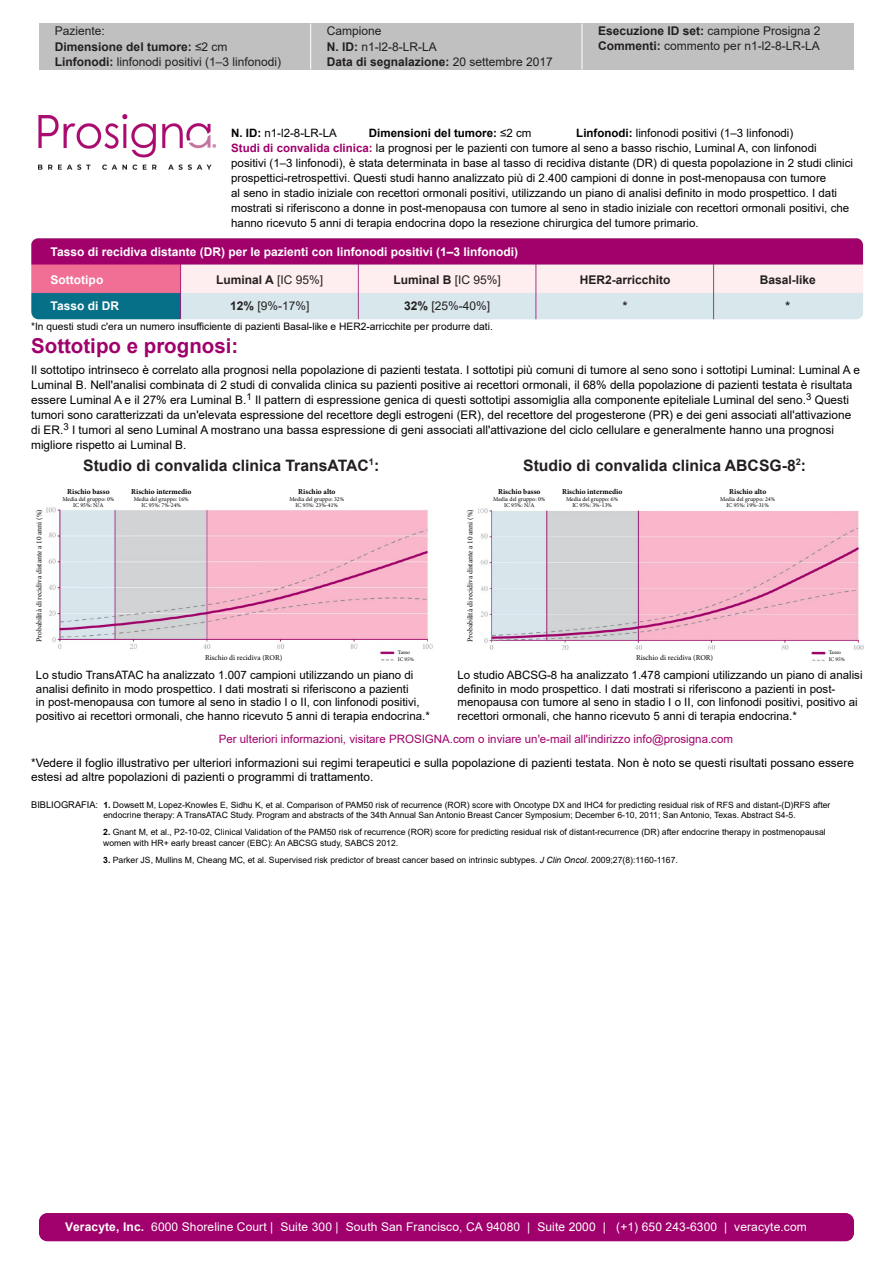
<style>
.page{position:relative;width:893px;height:1263px;background:#fff}
.page>*{position:absolute;margin:0;border:0;box-sizing:border-box;transform-origin:0 0}
.Paragraph_Style1{font:700 20.55px "Arial";color:#a0006b}
.Paragraph_Style1-2{font:700 15.75px "Arial";color:#231f20}
.t1{font:700 12.6px "Arial";color:#fff}
.Paragraph_Style1-3{font:12px/15.3px "Arial";color:#231f20}
.t2{font:12px "Arial";letter-spacing:.01em;color:#fff}
.Paragraph_Style1-4{font:700 12px "Arial";color:#fff}
.Paragraph_Style1-5{font:700 12px "Arial";color:#231f20}
.Paragraph_Style1-6{font:11.85px/15px "Arial";color:#000}
.Paragraph_Style1-7{font:11.55px/13.5px "Arial";color:#000}
.Paragraph_Style3{font:11.55px "Arial";color:#a0006b}
.Paragraph_Style1-8{font:700 11.55px "Arial";color:#000}
.Paragraph_Style1-9{font:10.2px "Arial";color:#000}
.Paragraph_Style1-10{font:8.7px/9.3px "Arial";color:#000}
.Paragraph_Style6{font:8.7px/10.4px "Arial";color:#000}
.Paragraph_Style5{font:8.7px "Arial";color:#000}
.Paragraph_Style1-11{font:7.5px "Minion Pro";color:#000}
.Paragraph_Style1-12{font:700 7.5px "Minion Pro";color:#000}
.Paragraph_Style1-13{font:5.85px "Minion Pro";color:#000}
.Paragraph_Style1-14{font:5.55px "Minion Pro";letter-spacing:-.005em;color:#000}
.s1{font-weight:700}
.s2{font-weight:400}
.s3{font-weight:700;color:#a0006b}
.s4{font-size:9.3px}
.s5{font-style:italic}
</style>
<div class="page">
<img style="left:31px;top:238px;width:832px;height:81px">
<img style="left:46px;top:507px;width:818px;height:154px">
<div style="left:39px;top:23px;width:271px;height:47px;background:#c0c0c0"></div>
<div style="left:310px;top:23px;width:272px;height:47px;background:#c0c0c0"></div>
<div style="left:582px;top:23px;width:271px;height:47px;background:#c0c0c0"></div>
<hr style="left:310px;top:23px;width:1px;height:47px;background:#fff">
<hr style="left:581px;top:23px;width:1px;height:47px;background:#fff">
<img style="left:39px;top:115px;width:177px;height:54px">
<div style="left:39px;top:1214px;width:814px;height:27px;background:#a0006b"></div>
<p class="Paragraph_Style1-3" style="left:55px;top:23px;width:228px">Paziente:<br><span class="s1">Dimensione del tumore:</span> ≤2 cm<br><span class="s1">Linfonodi:</span> linfonodi positivi (1–3 linfonodi)</p>
<p class="Paragraph_Style1-3" style="left:327px;top:23px;width:228px">Campione<br><span class="s1">N. ID:</span> n1-l2-8-LR-LA<br><span class="s1">Data di segnalazione:</span> 20 settembre 2017</p>
<p class="Paragraph_Style1-3" style="left:598px;top:23px;width:224px"><span class="s1">Esecuzione ID set:</span> campione Prosigna 2<br><span class="s1">Commenti:</span> commento per n1-l2-8-LR-LA</p>
<p class="Paragraph_Style1-7" style="left:231px;top:126px;width:107px"><span class="s1">N. ID:</span> n1-l2-8-LR-LA</p>
<p class="Paragraph_Style1-8" style="left:369px;top:125px;width:164px">Dimensioni del tumore: <span class="s2">≤2 cm</span></p>
<p class="Paragraph_Style1-7" style="left:576px;top:126px;width:218px"><span class="s1">Linfonodi:</span> linfonodi positivi (1–3 linfonodi)</p>
<p class="Paragraph_Style1-7" style="left:231px;top:140px;width:623px;line-height:15px"><span class="s3">Studi di convalida clinica:</span> la prognosi per le pazienti con tumore al seno a basso rischio, Luminal A, con linfonodi positivi (1–3 linfonodi), è stata determinata in base al tasso di recidiva distante (DR) di questa popolazione in 2 studi clinici prospettici-retrospettivi. Questi studi hanno analizzato più di 2.400 campioni di donne in post-menopausa con tumore<br>al seno in stadio iniziale con recettori ormonali positivi, utilizzando un piano di analisi definito in modo prospettico. I dati mostrati si riferiscono a donne in post-menopausa con tumore al seno in stadio iniziale con recettori ormonali positivi, che hanno ricevuto 5 anni di terapia endocrina dopo la resezione chirurgica del tumore primario.</p>
<p class="Paragraph_Style1-4" style="left:51px;top:243px;width:469px">Tasso di recidiva distante (DR) per le pazienti con linfonodi positivi (1–3 linfonodi)</p>
<p class="Paragraph_Style1-4" style="left:51px;top:271px;width:54px">Sottotipo</p>
<p class="Paragraph_Style1-4" style="left:51px;top:298px;width:70px">Tasso di DR</p>
<p class="Paragraph_Style1-5" style="left:216px;top:271px;width:108px">Luminal A <span class="s2">[IC 95%]</span></p>
<p class="Paragraph_Style1-3" style="left:230px;top:298px;width:81px"><span class="s1">12%</span> [9%-17%]</p>
<p class="Paragraph_Style1-5" style="left:393px;top:271px;width:109px">Luminal B <span class="s2">[IC 95%]</span></p>
<p class="Paragraph_Style1-3" style="left:404px;top:298px;width:88px"><span class="s1">32%</span> [25%-40%]</p>
<p class="Paragraph_Style1-5" style="left:580px;top:271px;width:92px">HER2-arricchito</p>
<p class="Paragraph_Style1-5" style="left:623px;top:297px;width:6px">*</p>
<p class="Paragraph_Style1-5" style="left:759px;top:271px;width:58px">Basal-like</p>
<p class="Paragraph_Style1-5" style="left:785px;top:297px;width:6px">*</p>
<p class="Paragraph_Style1-9" style="left:31px;top:319px;width:463px">*In questi studi c'era un numero insufficiente di pazienti Basal-like e HER2-arricchite per produrre dati.</p>
<p class="Paragraph_Style1" style="left:31px;top:331px;width:209px">Sottotipo e prognosi:</p>
<p class="Paragraph_Style1-6" style="left:31px;top:362px;width:830px">Il sottotipo intrinseco è correlato alla prognosi nella popolazione di pazienti testata. I sottotipi più comuni di tumore al seno sono i sottotipi Luminal: Luminal A e Luminal B. Nell'analisi combinata di 2 studi di convalida clinica su pazienti positive ai recettori ormonali, il 68% della popolazione di pazienti testata è risultata essere Luminal A e il 27% era Luminal B.<sup>1</sup> Il pattern di espressione genica di questi sottotipi assomiglia alla componente epiteliale Luminal del seno.<sup>3</sup> Questi tumori sono caratterizzati da un'elevata espressione del recettore degli estrogeni (ER), del recettore del progesterone (PR) e dei geni associati all'attivazione di ER.<sup>3</sup> I tumori al seno Luminal A mostrano una bassa espressione di geni associati all'attivazione del ciclo cellulare e generalmente hanno una prognosi migliore rispetto ai Luminal B.</p>
<p class="Paragraph_Style1-11" style="left:34px;top:642px;width:134px;rotate:-90deg">Probabilità di recidiva distante a 10 anni (%)</p>
<p class="Paragraph_Style1-2" style="left:83px;top:454px;width:297px">Studio di convalida clinica TransATAC<sup>1</sup>:</p>
<p class="Paragraph_Style1-2" style="left:523px;top:454px;width:284px">Studio di convalida clinica ABCSG-8<sup>2</sup>:</p>
<p class="Paragraph_Style1-12" style="left:562px;top:486px;width:62px">Rischio intermedio</p>
<p class="Paragraph_Style1-13" style="left:566px;top:495px;width:54px">Media del gruppo: 6%</p>
<p class="Paragraph_Style1-13" style="left:572px;top:501px;width:41px">IC 95%: 3%-13%</p>
<p class="Paragraph_Style1-12" style="left:67px;top:486px;width:44px">Rischio basso</p>
<p class="Paragraph_Style1-13" style="left:62px;top:495px;width:54px">Media del gruppo: 0%</p>
<p class="Paragraph_Style1-13" style="left:73px;top:501px;width:32px">IC 95%: N/A</p>
<p class="Paragraph_Style1-12" style="left:131px;top:486px;width:62px">Rischio intermedio</p>
<p class="Paragraph_Style1-13" style="left:134px;top:495px;width:56px">Media del gruppo: 16%</p>
<p class="Paragraph_Style1-13" style="left:141px;top:501px;width:41px">IC 95%: 7%-24%</p>
<p class="Paragraph_Style1-12" style="left:298px;top:486px;width:39px">Rischio alto</p>
<p class="Paragraph_Style1-13" style="left:289px;top:495px;width:56px">Media del gruppo: 32%</p>
<p class="Paragraph_Style1-13" style="left:295px;top:501px;width:44px">IC 95%: 23%-41%</p>
<p class="Paragraph_Style1-12" style="left:498px;top:486px;width:44px">Rischio basso</p>
<p class="Paragraph_Style1-13" style="left:493px;top:495px;width:54px">Media del gruppo: 0%</p>
<p class="Paragraph_Style1-13" style="left:504px;top:501px;width:32px">IC 95%: N/A</p>
<p class="Paragraph_Style1-12" style="left:729px;top:486px;width:39px">Rischio alto</p>
<p class="Paragraph_Style1-13" style="left:720px;top:495px;width:56px">Media del gruppo: 24%</p>
<p class="Paragraph_Style1-13" style="left:726px;top:501px;width:44px">IC 95%: 19%-31%</p>
<p class="Paragraph_Style1-11" style="left:205px;top:653px;width:79px">Rischio di recidiva (ROR)</p>
<p class="Paragraph_Style1-14" style="left:398px;top:649px;width:14px">Tasso</p>
<p class="Paragraph_Style1-14" style="left:398px;top:655px;width:18px">IC 95%</p>
<p class="Paragraph_Style1-11" style="left:465px;top:642px;width:134px;rotate:-90deg">Probabilità di recidiva distante a 10 anni (%)</p>
<p class="Paragraph_Style1-11" style="left:636px;top:653px;width:79px">Rischio di recidiva (ROR)</p>
<p class="Paragraph_Style1-14" style="left:828px;top:649px;width:14px">Tasso</p>
<p class="Paragraph_Style1-14" style="left:828px;top:655px;width:18px">IC 95%</p>
<p class="Paragraph_Style1-7" style="left:36px;top:668px;width:395px">Lo studio TransATAC ha analizzato 1.007 campioni utilizzando un piano di analisi definito in modo prospettico. I dati mostrati si riferiscono a pazienti<br>in post-menopausa con tumore al seno in stadio I o II, con linfonodi positivi, positivo ai recettori ormonali, che hanno ricevuto 5 anni di terapia endocrina.*</p>
<p class="Paragraph_Style1-7" style="left:457px;top:668px;width:406px">Lo studio ABCSG-8 ha analizzato 1.478 campioni utilizzando un piano di analisi definito in modo prospettico. I dati mostrati si riferiscono a pazienti in post&shy;menopausa con tumore al seno in stadio I o II, con linfonodi positivi, positivo ai recettori ormonali, che hanno ricevuto 5 anni di terapia endocrina.*</p>
<p class="Paragraph_Style3" style="left:219px;top:731px;width:516px">Per ulteriori informazioni, visitare PROSIGNA.com o inviare un'e-mail all'indirizzo info@prosigna.com</p>
<p class="Paragraph_Style1-6" style="left:31px;top:755px;width:824px;line-height:14.5px">*Vedere il foglio illustrativo per ulteriori informazioni sui regimi terapeutici e sulla popolazione di pazienti testata. Non è noto se questi risultati possano essere estesi ad altre popolazioni di pazienti o programmi di trattamento.</p>
<p class="Paragraph_Style1-10" style="left:103px;top:801px;width:728px;text-indent:-72px"><span class="s4">BIBLIOGRAFIA:</span> <span class="s1">1.</span> Dowsett M, Lopez-Knowles E, Sidhu K, et al. Comparison of PAM50 risk of recurrence (ROR) score with Oncotype DX and IHC4 for predicting residual risk of RFS and distant-(D)RFS after endocrine therapy: A TransATAC Study. Program and abstracts of the 34th Annual San Antonio Breast Cancer Symposium; December 6-10, 2011; San Antonio, Texas. Abstract S4-5.</p>
<p class="Paragraph_Style6" style="left:103px;top:827px;width:724px"><span class="s1">2.</span> Gnant M, et al., P2-10-02, Clinical Validation of the PAM50 risk of recurrence (ROR) score for predicting residual risk of distant-recurrence (DR) after endocrine therapy in postmenopausal women with HR+ early breast cancer (EBC): An ABCSG study, SABCS 2012.</p>
<p class="Paragraph_Style5" style="left:103px;top:854px;width:576px"><span class="s1">3.</span> Parker JS, Mullins M, Cheang MC, et al. Supervised risk predictor of breast cancer based on intrinsic subtypes. <span class="s5">J Clin Oncol</span>. 2009;27(8):1160-1167.</p>
<p class="t2" style="left:65px;top:1218px;width:743px"><span class="s1">Veracyte, Inc.</span> 6000 Shoreline Court | Suite 300 | South San Francisco, CA 94080 | Suite 2000 | (+1) 650 243-6300 | veracyte.com</p>
<p class="t1" style="left:58px;top:1219px;width:182px">NanoString Technologies, Inc.</p>
<p class="t1" style="left:263px;top:1219px;width:578px">530 Fairview Avenue N Seattle, Washington 98109, Stati Uniti 1-206-378-6266 nanostring.com</p>
</div>
